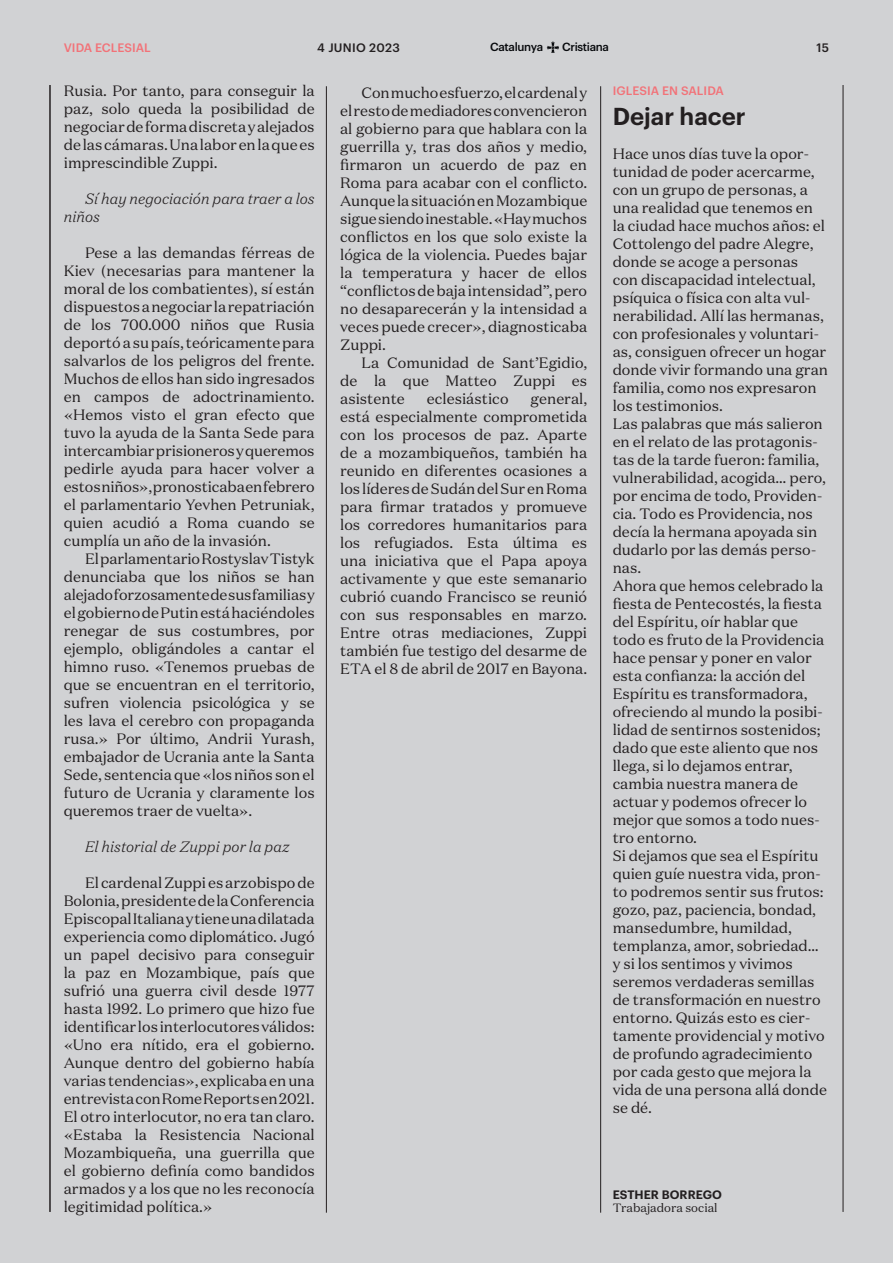
<style>
.page{position:relative;width:893px;height:1263px;background:#d1d2d4}
.page>*{position:absolute;margin:0;border:0;box-sizing:border-box;transform-origin:0 0}
.t1{font:600 24px "Graphik";color:#231f20}
.t2{font:15px/18px "Domaine Text";color:#231f20;text-align:justify}
.t3{font:italic 300 15px/18px "Domaine Text";color:#231f20}
.t4{font:500 12px "Graphik";color:#f27278}
.t5{font:12px "Domaine Text";color:#231f20}
.t6{font:600 12px "Graphik";letter-spacing:.005em;color:#231f20}
.t7{font:500 12px "Graphik";letter-spacing:.025em;color:#231f20}
.t8{font:500 11.55px "Graphik";letter-spacing:-.03em;color:#07090c}
</style>
<div class="page">
<hr style="left:843px;top:85px;width:1px;height:1127px;background:#231f20">
<svg style="left:547px;top:42px;width:12px;height:11px"></svg>
<hr style="left:50px;top:85px;width:1px;height:1127px;background:#231f20">
<hr style="left:326px;top:86px;width:1px;height:1127px;background:#231f20">
<hr style="left:600px;top:86px;width:1px;height:1127px;background:#231f20">
<p class="t4" style="left:64px;top:39px;width:89px">VIDA ECLESIAL</p>
<p class="t7" style="left:317px;top:38px;width:84px">4 JUNIO 2023</p>
<p class="t8" style="left:490px;top:38px;width:54px">Catalunya</p>
<p class="t8" style="left:562px;top:38px;width:48px">Cristiana</p>
<p class="t7" style="left:816px;top:38px;width:14px">15</p>
<p class="t2" style="left:64px;top:81px;width:252px">Rusia. Por tanto, para conseguir la</p>
<p class="t4" style="left:613px;top:81px;width:113px">IGLESIA EN SALIDA</p>
<p class="t2" style="left:64px;top:99px;width:252px">paz, solo queda la posibilidad de negociar de forma discreta y alejados de las cámaras. Una labor en la que es imprescindible Zuppi.</p>
<p class="t3" style="left:64px;top:189px;width:252px;text-indent:21px">Sí hay negociación para traer a los niños</p>
<p class="t2" style="left:64px;top:243px;width:252px;text-indent:21px">Pese a las demandas férreas de Kiev (necesarias para mantener la moral de los combatientes), sí están dispuestos a negociar la repatriación de los 700.000 niños que Rusia deportó a su país, teóricamente para salvarlos de los peligros del frente.<br>Muchos de ellos han sido ingresados en campos de adoctrinamiento. «Hemos visto el gran efecto que tuvo la ayuda de la Santa Sede para intercambiar prisioneros y queremos pedirle ayuda para hacer volver a estos niños», pronosticaba en febrero el parlamentario Yevhen Petruniak, quien acudió a Roma cuando se cumplía un año de la invasión.</p>
<p class="t2" style="left:64px;top:549px;width:253px;text-indent:21px">El parlamentario Rostyslav Tistyk denunciaba que los niños se han alejado forzosamente de sus familias y el gobierno de Putin está haciéndoles renegar de sus costumbres, por ejemplo, obligándoles a cantar el himno ruso. «Tenemos pruebas de que se encuentran en el territorio, sufren violencia psicológica y se les lava el cerebro con propaganda rusa.» Por último, Andrii Yurash, embajador de Ucrania ante la Santa Sede, sentencia que «los niños son el futuro de Ucrania y claramente los queremos traer de vuelta».</p>
<p class="t3" style="left:85px;top:837px;width:207px">El historial de Zuppi por la paz</p>
<p class="t2" style="left:64px;top:873px;width:252px;text-indent:21px">El cardenal Zuppi es arzobispo de Bolonia, presidente de la Conferencia Episcopal Italiana y tiene una dilatada experiencia como diplomático. Jugó un papel decisivo para conseguir la paz en Mozambique, país que sufrió una guerra civil desde 1977 hasta 1992. Lo primero que hizo fue identificar los interlocutores válidos: «Uno era nítido, era el gobierno.<br>Aunque dentro del gobierno había varias tendencias», explicaba en una entrevista con Rome Reports en 2021.<br>El otro interlocutor, no era tan claro. «Estaba la Resistencia Nacional Mozambiqueña, una guerrilla que el gobierno definía como bandidos armados y a los que no les reconocía legitimidad política.»</p>
<p class="t2" style="left:340px;top:83px;width:249px;text-indent:21px">Con mucho esfuerzo, el cardenal y el resto de mediadores convencieron al gobierno para que hablara con la guerrilla y, tras dos años y medio, firmaron un acuerdo de paz en Roma para acabar con el conflicto.<br>Aunque la situación en Mozambique sigue siendo inestable. «Hay muchos conflictos en los que solo existe la lógica de la violencia. Puedes bajar la temperatura y hacer de ellos “conflictos de baja intensidad”, pero no desaparecerán y la intensidad a veces puede crecer», diagnosticaba Zuppi.</p>
<p class="t2" style="left:340px;top:353px;width:248px;text-indent:21px">La Comunidad de Sant’Egidio, de la que Matteo Zuppi es asistente</p>
<h1 class="t1" style="left:613px;top:98px;width:135px">Dejar hacer</h1>
<p class="t2" style="left:613px;top:145px;width:217px;text-align:left">Hace unos días tuve la opor&shy;tunidad de poder acercarme, con un grupo de personas, a una realidad que tenemos en la ciudad hace muchos años: el<br>Cottolengo del padre Alegre, donde se acoge a personas<br>con discapacidad intelectual, psíquica o física con alta vul&shy;nerabilidad. Allí las hermanas, con profesionales y voluntari&shy;as, consiguen ofrecer un hogar donde vivir formando una gran familia, como nos expresaron los testimonios.<br>Las palabras que más salieron en el relato de las protagonis&shy;tas de la tarde fueron: familia, vulnerabilidad, acogida… pero, por encima de todo, Providen&shy;cia. Todo es Providencia, nos decía la hermana apoyada sin dudarlo por las demás perso&shy;nas.<br>Ahora que hemos celebrado la fiesta de Pentecostés, la fiesta del Espíritu, oír hablar que todo es fruto de la Providencia hace pensar y poner en valor esta confianza: la acción del<br>Espíritu es transformadora, ofreciendo al mundo la posibi&shy;lidad de sentirnos sostenidos; dado que este aliento que nos llega, si lo dejamos entrar, cambia nuestra manera de actuar y podemos ofrecer lo mejor que somos a todo nues&shy;tro entorno.<br>Si dejamos que sea el Espíritu quien guíe nuestra vida, pron&shy;to podremos sentir sus frutos: gozo, paz, paciencia, bondad, mansedumbre, humildad, templanza, amor, sobriedad… y si los sentimos y vivimos seremos verdaderas semillas de transformación en nuestro entorno. Quizás esto es cier&shy;tamente providencial y motivo de profundo agradecimiento por cada gesto que mejora la vida de una persona allá donde se dé.</p>
<p class="t2" style="left:340px;top:389px;width:248px;text-indent:190px">general, está especialmente comprometida con los procesos de paz. Aparte de a mozambiqueños, también ha reunido en diferentes ocasiones a los líderes de Sudán del Sur en Roma para firmar tratados y promueve los corredores humanitarios para los refugiados. Esta última es una iniciativa que el Papa apoya activamente y que este semanario cubrió cuando Francisco se reunió con sus responsables en marzo.<br>Entre otras mediaciones, Zuppi también fue testigo del desarme de ETA el 8 de abril de 2017 en Bayona.</p>
<p class="t2" style="left:427px;top:389px;width:83px">eclesiástico</p>
<p class="t6" style="left:613px;top:1185px;width:111px">ESTHER BORREGO</p>
<p class="t5" style="left:613px;top:1200px;width:106px">Trabajadora social</p>
</div>
